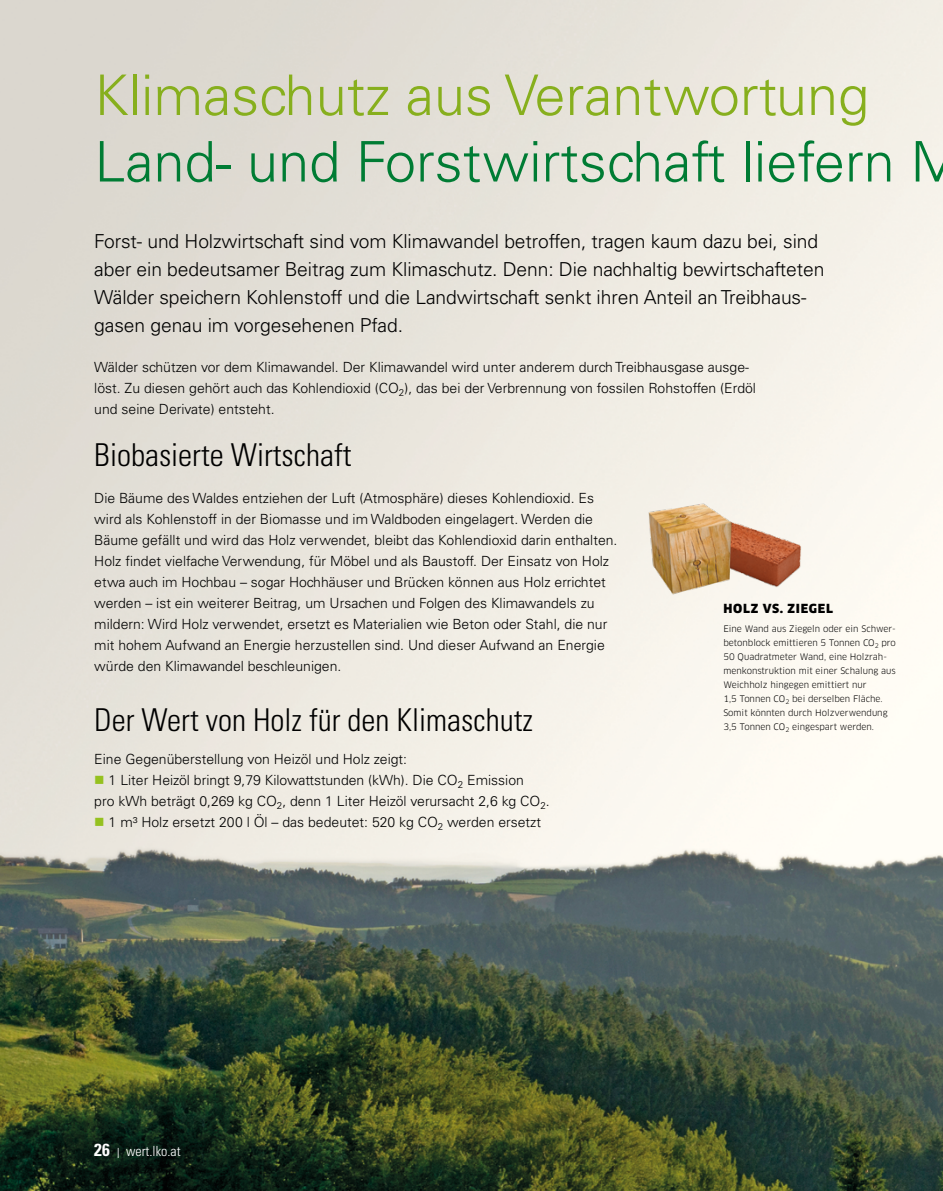
<style>
.page{position:relative;width:943px;height:1191px;background:#fff}
.page>*{position:absolute;margin:0;border:0;box-sizing:border-box;transform-origin:0 0}
.t1{font:300 56px "Univers LT Std";color:#007c34}
.t2{font:300 56px "Univers LT Std";color:#87af1d}
.t3{font:300 condensed 31.5px "Univers";color:#000}
.t4{font:300 19.25px/28px "Univers LT Std";letter-spacing:-.005em;color:#000}
.t5{font:300 14px/21px "Univers LT Std";color:#000}
.t6{font:300 condensed 14px "Univers";color:#fff}
.t7{font:900 12.25px "Clan OT";letter-spacing:.06em;color:#000}
.t8{font:8.75px/14px "Clan OT";color:#000}
.s1{color:#95c11f}
.s2{font-weight:700;font-size:17.5px}
</style>
<div class="page">
<img style="left:0;top:0;width:943px;height:1191px">
<img style="left:749px;top:509px;width:74px;height:84px">
<img style="left:636px;top:488px;width:113px;height:107px">
<h1 class="t2" style="left:94px;top:61px;width:776px">Klimaschutz aus Verantwortung</h1>
<h1 class="t1" style="left:94px;top:128px;width:870px">Land- und Forstwirtschaft liefern M</h1>
<p class="t4" style="left:94px;top:228px;width:731px">Forst- und Holzwirtschaft sind vom Klimawandel betroffen, tragen kaum dazu bei, sind aber ein bedeutsamer Beitrag zum Klimaschutz. Denn: Die nachhaltig bewirtschafteten Wälder speichern Kohlenstoff und die Landwirtschaft senkt ihren Anteil an Treibhaus&shy;gasen genau im vorgesehenen Pfad.</p>
<p class="t5" style="left:94px;top:356px;width:663px">Wälder schützen vor dem Klimawandel. Der Klimawandel wird unter anderem durch Treibhausgase ausge&shy;löst. Zu diesen gehört auch das Kohlendioxid (CO<sub>2</sub>), das bei der Verbrennung von fossilen Rohstoffen (Erdöl und seine Derivate) entsteht.</p>
<h2 class="t3" style="left:94px;top:436px;width:259px">Biobasierte Wirtschaft</h2>
<p class="t5" style="left:94px;top:487px;width:524px">Die Bäume des Waldes entziehen der Luft (Atmosphäre) dieses Kohlendioxid. Es wird als Kohlenstoff in der Biomasse und im Waldboden eingelagert. Werden die Bäume gefällt und wird das Holz verwendet, bleibt das Kohlendioxid darin enthalten.<br>Holz findet vielfache Verwendung, für Möbel und als Baustoff. Der Einsatz von Holz etwa auch im Hochbau – sogar Hochhäuser und Brücken können aus Holz errichtet werden – ist ein weiterer Beitrag, um Ursachen und Folgen des Klimawandels zu mildern: Wird Holz verwendet, ersetzt es Materialien wie Beton oder Stahl, die nur mit hohem Aufwand an Energie herzustellen sind. Und dieser Aufwand an Energie würde den Klimawandel beschleunigen.</p>
<h2 class="t3" style="left:94px;top:701px;width:440px">Der Wert von Holz für den Klimaschutz</h2>
<p class="t5" style="left:94px;top:748px;width:314px">Eine Gegenüberstellung von Heizöl und Holz zeigt:</p>
<p class="t5" style="left:94px;top:769px;width:457px"><span class="s1">■</span> 1 Liter Heizöl bringt 9,79 Kilowattstunden (kWh). Die CO<sub>2</sub> Emission<br>pro kWh beträgt 0,269 kg CO<sub>2</sub>, denn 1 Liter Heizöl verursacht 2,6 kg CO<sub>2</sub>.</p>
<p class="t5" style="left:94px;top:811px;width:448px"><span class="s1">■</span> 1 m³ Holz ersetzt 200 l Öl – das bedeutet: 520 kg CO<sub>2</sub> werden ersetzt</p>
<p class="t7" style="left:723px;top:601px;width:111px">HOLZ VS. ZIEGEL</p>
<p class="t8" style="left:723px;top:622px;width:174px">Eine Wand aus Ziegeln oder ein Schwer&shy;betonblock emittieren 5 Tonnen CO<sub>2</sub> pro 50 Quadratmeter Wand, eine Holzrah&shy;menkonstruktion mit einer Schalung aus Weichholz hingegen emittiert nur<br>1,5 Tonnen CO<sub>2</sub> bei derselben Fläche.<br>Somit könnten durch Holzverwendung 3,5 Tonnen CO<sub>2</sub> eingespart werden.</p>
<p class="t6" style="left:94px;top:1142px;width:88px"><span class="s2">26</span> | wert.lko.at</p>
</div>
